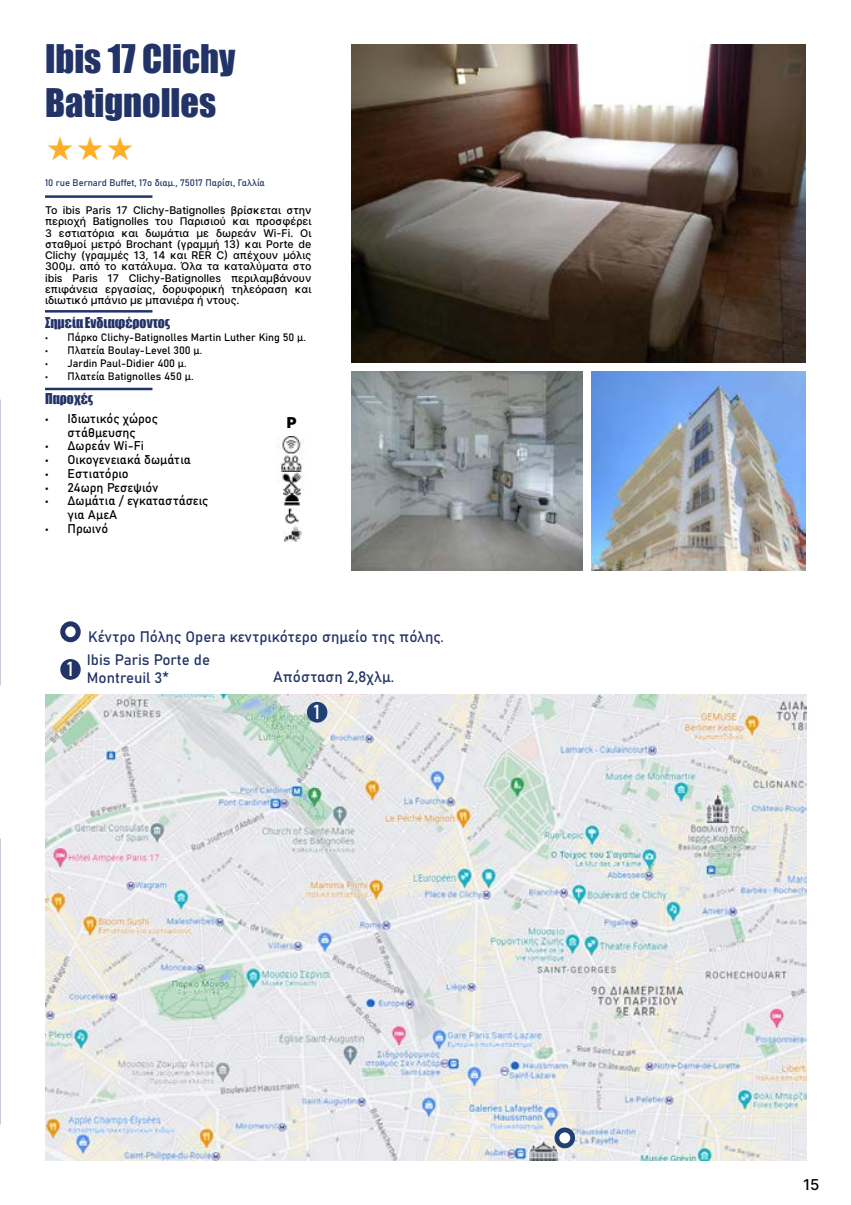
<style>
.page{position:relative;width:851px;height:1205px;background:#fff}
.page>*{position:absolute;margin:0;border:0;box-sizing:border-box;transform-origin:0 0}
.t1{font:36.25px/43.5px "Impact";color:#223367}
.t2{font:900 28.75px "Inter";color:#ffae28}
.t3{font:20px "Bahnschrift";color:#fff}
.t4{font:15px/18px "Bahnschrift";color:#223367}
.t5{font:500 15px "Inter";color:#000}
.t6{font:900 15px "Inter";color:#000}
.t7{font:13.75px "Impact";color:#223367}
.t8{font:12.5px/13.8px "Bahnschrift";color:#000;text-align:center}
.t9{font:500 10.62px/11.2px "Inter";color:#000;text-align:justify}
.t10{font:10.62px "Bahnschrift";color:#000}
.t11{font:9.38px "Bahnschrift";color:#223367}
</style>
<div class="page">
<hr style="left:45px;top:195px;width:107px;height:3px;background:#223367">
<img style="left:351px;top:372px;width:231px;height:199px">
<img style="left:351px;top:45px;width:454px;height:318px">
<img style="left:591px;top:372px;width:214px;height:199px">
<hr style="left:45px;top:310px;width:107px;height:3px;background:#223367">
<hr style="left:45px;top:388px;width:107px;height:2px;background:#223367">
<img style="left:279px;top:436px;width:24px;height:18px">
<img style="left:281px;top:455px;width:21px;height:16px">
<img style="left:283px;top:490px;width:17px;height:35px">
<img style="left:284px;top:526px;width:18px;height:16px">
<img style="left:282px;top:473px;width:22px;height:17px">
<img style="left:45px;top:695px;width:761px;height:465px">
<div style="left:60px;top:659px;width:21px;height:21px;background:#223367;border-radius:50%"></div>
<div style="left:307px;top:702px;width:20px;height:20px;background:#1f4075;border-radius:50%"></div>
<div style="left:60px;top:621px;width:21px;height:21px;border:5px solid #223367;border-radius:50%"></div>
<svg style="left:554px;top:1127px;width:21px;height:21px"></svg>
<div style="left:559px;top:1132px;width:11px;height:11px;background:#fff;border-radius:50%"></div>
<h1 class="t1" style="left:45px;top:36px;width:192px">Ibis 17 Clichy<br>Batignolles</h1>
<h2 class="t2" style="left:45px;top:129px;width:92px">★★★</h2>
<p class="t11" style="left:45px;top:176px;width:221px">10 rue Bernard Buffet, 17ο διαμ., 75017 Παρίσι, Γαλλία</p>
<p class="t9" style="left:45px;top:204px;width:268px">Το ibis Paris 17 Clichy-Batignolles βρίσκεται στην περιοχή Batignolles του Παρισιού και προσφέρει 3 εστιατόρια και δωμάτια με δωρεάν Wi-Fi. Οι σταθμοί μετρό Brochant (γραμμή 13) και Porte de Clichy (γραμμές 13, 14 και RER C) απέχουν μόλις 300μ. από το κατάλυμα. Όλα τα καταλύματα στο ibis Paris 17 Clichy-Batignolles περιλαμβάνουν επιφάνεια εργασίας, δορυφορική τηλεόραση και ιδιωτικό μπάνιο με μπανιέρα ή ντους.</p>
<p class="t7" style="left:45px;top:311px;width:126px">Σημεία Ενδιαφέροντος</p>
<p class="t10" style="left:45px;top:330px;width:262px">• Πάρκο Clichy-Batignolles Martin Luther King 50 μ.</p>
<p class="t10" style="left:45px;top:342px;width:159px">• Πλατεία Boulay-Level 300 μ.</p>
<p class="t10" style="left:45px;top:355px;width:143px">• Jardin Paul-Didier 400 μ.</p>
<p class="t10" style="left:45px;top:368px;width:150px">• Πλατεία Batignolles 450 μ.</p>
<h3 class="t6" style="left:287px;top:411px;width:11px">P</h3>
<p class="t7" style="left:45px;top:388px;width:50px">Παροχές</p>
<p class="t8" style="left:45px;top:411px;width:114px">• Ιδιωτικός χώρος στάθμευσης</p>
<p class="t8" style="left:45px;top:438px;width:100px">• Δωρεάν Wi-Fi</p>
<p class="t8" style="left:45px;top:452px;width:147px">• Οικογενειακά δωμάτια</p>
<p class="t8" style="left:45px;top:466px;width:85px">• Εστιατόριο</p>
<p class="t8" style="left:45px;top:479px;width:115px">• 24ωρη Ρεσεψιόν</p>
<p class="t8" style="left:68px;top:493px;width:142px;text-align:left;text-indent:-22px">• Δωμάτια / εγκαταστάσεις για ΑμεΑ</p>
<p class="t8" style="left:45px;top:521px;width:65px">• Πρωινό</p>
<h3 class="t3" style="left:67px;top:654px;width:8px">1</h3>
<h3 class="t4" style="left:88px;top:627px;width:357px">Κέντρο Πόλης Opera κεντρικότερο σημείο της πόλης.</h3>
<h3 class="t4" style="left:273px;top:666px;width:123px">Απόσταση 2,8χλμ.</h3>
<h3 class="t4" style="left:87px;top:650px;width:125px">Ibis Paris Porte de<br>Montreuil 3*</h3>
<h3 class="t3" style="left:313px;top:697px;width:8px">1</h3>
<h3 class="t5" style="left:803px;top:1173px;width:18px">15</h3>
</div>
